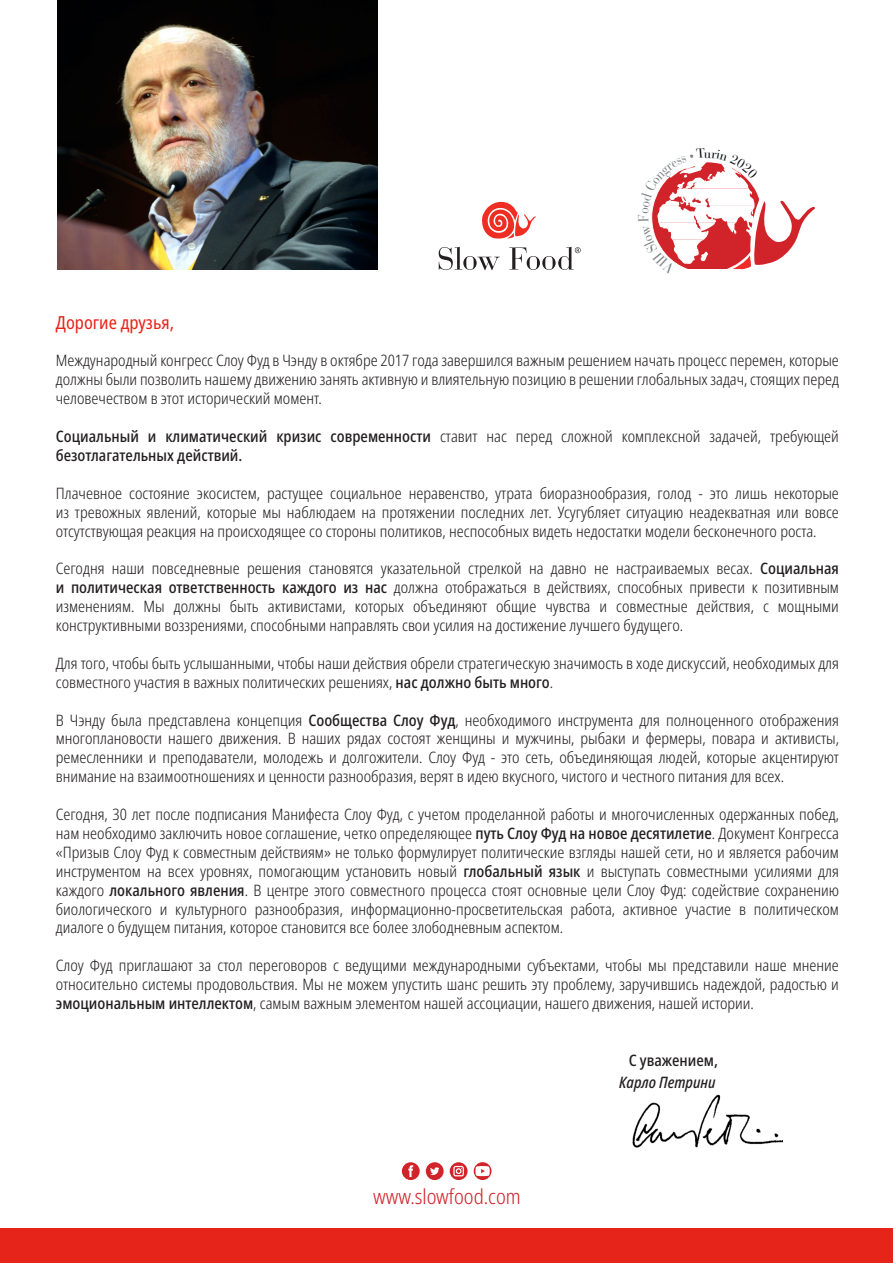
<style>
.page{position:relative;width:893px;height:1263px;background:#fff}
.page>*{position:absolute;margin:0;border:0;box-sizing:border-box;transform-origin:0 0}
.t1{font:300 condensed 20.7px "Noto Sans";color:#d1232a}
.t2{font:condensed 18px "Noto Sans";color:#e72419}
.t3{font:300 condensed 15.75px/18.9px "Noto Sans";color:#231f20;text-align:justify}
.t4{font:500 condensed 15.75px/18.9px "Noto Sans";color:#231f20}
.t5{font:italic 500 condensed 15.75px "Noto Sans";color:#231f20}
.s1{font-weight:300}
.s2{font-weight:500}
</style>
<div class="page">
<div style="left:0;top:1228px;width:893px;height:35px;background:#e72419"></div>
<img style="left:58px;top:1px;width:320px;height:268px">
<svg style="left:482px;top:202px;width:54px;height:37px"></svg>
<svg style="left:439px;top:246px;width:61px;height:24px"></svg>
<svg style="left:509px;top:246px;width:72px;height:24px"></svg>
<img style="left:632px;top:1094px;width:150px;height:54px">
<div style="left:402px;top:1162px;width:18px;height:18px;background:#d1232a;border-radius:50%"></div>
<svg style="left:408px;top:1165px;width:5px;height:12px"></svg>
<div style="left:426px;top:1162px;width:18px;height:18px;background:#d1232a;border-radius:50%"></div>
<svg style="left:430px;top:1167px;width:9px;height:8px"></svg>
<svg style="left:450px;top:1162px;width:18px;height:18px"></svg>
<svg style="left:453px;top:1166px;width:11px;height:10px"></svg>
<svg style="left:474px;top:1162px;width:17px;height:18px"></svg>
<svg style="left:475px;top:1166px;width:15px;height:10px"></svg>
<svg style="left:651px;top:162px;width:164px;height:108px"></svg>
<p class="t2" style="left:56px;top:309px;width:120px">Дорогие друзья,</p>
<p class="t3" style="left:56px;top:352px;width:785px">Международный конгресс Слоу Фуд в Чэнду в октябре 2017 года завершился важным решением начать процесс перемен, которые должны были позволить нашему движению занять активную и влиятельную позицию в решении глобальных задач, стоящих перед человечеством в этот исторический момент.</p>
<p class="t4" style="left:56px;top:427px;width:785px">Социальный и климатический кризис современности <span class="s1">ставит нас перед сложной комплексной задачей, требующей </span>безотлагательных действий.</p>
<p class="t3" style="left:56px;top:484px;width:785px">Плачевное состояние экосистем, растущее социальное неравенство, утрата биоразнообразия, голод - это лишь некоторые из тревожных явлений, которые мы наблюдаем на протяжении последних лет. Усугубляет ситуацию неадекватная или вовсе отсутствующая реакция на происходящее со стороны политиков, неспособных видеть недостатки модели бесконечного роста.</p>
<p class="t3" style="left:56px;top:560px;width:785px">Сегодня наши повседневные решения становятся указательной стрелкой на давно не настраиваемых весах. <span class="s2">Социальная и политическая ответственность каждого из нас</span> должна отображаться в действиях, способных привести к позитивным изменениям. Мы должны быть активистами, которых объединяют общие чувства и совместные действия, с мощными конструктивными воззрениями, способными направлять свои усилия на достижение лучшего будущего.</p>
<p class="t3" style="left:56px;top:654px;width:785px">Для того, чтобы быть услышанными, чтобы наши действия обрели стратегическую значимость в ходе дискуссий, необходимых для совместного участия в важных политических решениях, <span class="s2">нас должно быть много</span>.</p>
<p class="t3" style="left:56px;top:711px;width:785px">В Чэнду была представлена концепция <span class="s2">Сообщества Слоу Фуд</span>, необходимого инструмента для полноценного отображения многоплановости нашего движения. В наших рядах состоят женщины и мужчины, рыбаки и фермеры, повара и активисты, ремесленники и преподаватели, молодежь и долгожители. Слоу Фуд - это сеть, объединяющая людей, которые акцентируют внимание на взаимоотношениях и ценности разнообразия, верят в идею вкусного, чистого и честного питания для всех.</p>
<p class="t3" style="left:56px;top:805px;width:785px">Сегодня, 30 лет после подписания Манифеста Слоу Фуд, с учетом проделанной работы и многочисленных одержанных побед, нам необходимо заключить новое соглашение, четко определяющее <span class="s2">путь Слоу Фуд на новое десятилетие</span>. Документ Конгресса «Призыв Слоу Фуд к совместным действиям» не только формулирует политические взгляды нашей сети, но и является рабочим инструментом на всех уровнях, помогающим установить новый <span class="s2">глобальный язык</span> и выступать совместными усилиями для каждого <span class="s2">локального явления</span>. В центре этого совместного процесса стоят основные цели Слоу Фуд: содействие сохранению биологического и культурного разнообразия, информационно-просветительская работа, активное участие в политическом диалоге о будущем питания, которое становится все более злободневным аспектом.</p>
<p class="t3" style="left:56px;top:956px;width:785px">Слоу Фуд приглашают за стол переговоров с ведущими международными субъектами, чтобы мы представили наше мнение относительно системы продовольствия. Мы не можем упустить шанс решить эту проблему, заручившись надеждой, радостью и <span class="s2">эмоциональным интеллектом</span>, самым важным элементом нашей ассоциации, нашего движения, нашей истории.</p>
<p class="t4" style="left:629px;top:1051px;width:91px">С уважением,</p>
<p class="t1" style="left:373px;top:1182px;width:149px">www.slowfood.com</p>
<p class="t5" style="left:619px;top:1071px;width:98px">Карло Петрини</p>
</div>
